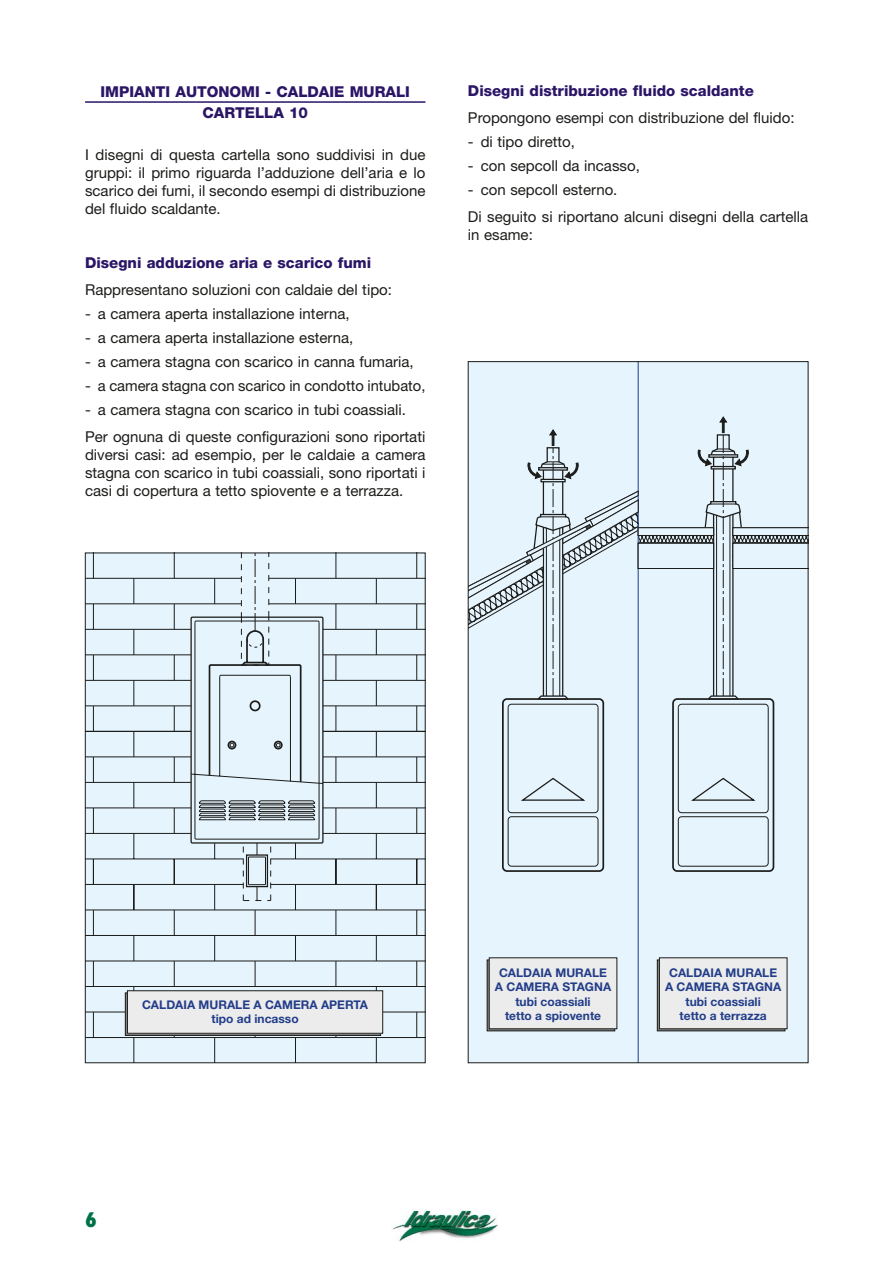
<style>
.page{position:relative;width:893px;height:1263px;background:#fff}
.page>*{position:absolute;margin:0;border:0;box-sizing:border-box;transform-origin:0 0}
.t1{font:800 condensed 19.5px "Futura";color:#007147}
.t2{font:15px/18px "Helvetica Neue";color:#1c1c1a;text-align:justify}
.t3{font:800 15px/21px "Helvetica Neue";color:#2a1566;text-align:center}
.t4{font:700 12px/14.4px "Helvetica Neue";color:#223d89;text-align:center}
</style>
<div class="page">
<img style="left:392px;top:1210px;width:106px;height:32px">
<hr style="left:85px;top:101px;width:340px;height:2px;background:#2a1566">
<div style="left:87px;top:555px;width:336px;height:506px;background:#e5f4fd"></div>
<hr style="left:85px;top:1037px;width:340px;height:1px;background:#1c1c1a">
<hr style="left:85px;top:1012px;width:340px;height:1px;background:#1c1c1a">
<hr style="left:85px;top:986px;width:340px;height:1px;background:#1c1c1a">
<hr style="left:85px;top:961px;width:340px;height:1px;background:#1c1c1a">
<hr style="left:85px;top:935px;width:340px;height:1px;background:#1c1c1a">
<hr style="left:85px;top:910px;width:340px;height:1px;background:#1c1c1a">
<hr style="left:85px;top:833px;width:340px;height:1px;background:#1c1c1a">
<hr style="left:85px;top:808px;width:340px;height:1px;background:#1c1c1a">
<hr style="left:85px;top:782px;width:340px;height:1px;background:#1c1c1a">
<hr style="left:85px;top:757px;width:340px;height:1px;background:#1c1c1a">
<hr style="left:85px;top:731px;width:340px;height:1px;background:#1c1c1a">
<hr style="left:85px;top:706px;width:340px;height:1px;background:#1c1c1a">
<hr style="left:85px;top:680px;width:340px;height:1px;background:#1c1c1a">
<hr style="left:85px;top:655px;width:340px;height:1px;background:#1c1c1a">
<hr style="left:85px;top:629px;width:340px;height:1px;background:#1c1c1a">
<hr style="left:85px;top:604px;width:340px;height:1px;background:#1c1c1a">
<hr style="left:85px;top:578px;width:340px;height:1px;background:#1c1c1a">
<hr style="left:271px;top:859px;width:154px;height:1px;background:#1c1c1a">
<hr style="left:85px;top:859px;width:158px;height:1px;background:#1c1c1a">
<hr style="left:85px;top:884px;width:158px;height:1px;background:#1c1c1a">
<hr style="left:271px;top:884px;width:154px;height:1px;background:#1c1c1a">
<svg style="left:93px;top:555px;width:1px;height:23px"></svg>
<svg style="left:174px;top:555px;width:1px;height:23px"></svg>
<svg style="left:335px;top:555px;width:1px;height:23px"></svg>
<svg style="left:416px;top:555px;width:1px;height:23px"></svg>
<svg style="left:134px;top:578px;width:1px;height:26px"></svg>
<svg style="left:376px;top:578px;width:1px;height:26px"></svg>
<svg style="left:93px;top:605px;width:1px;height:24px"></svg>
<svg style="left:174px;top:604px;width:1px;height:25px"></svg>
<svg style="left:335px;top:604px;width:1px;height:25px"></svg>
<svg style="left:416px;top:604px;width:1px;height:25px"></svg>
<svg style="left:134px;top:629px;width:1px;height:26px"></svg>
<svg style="left:376px;top:629px;width:1px;height:26px"></svg>
<svg style="left:93px;top:656px;width:1px;height:24px"></svg>
<svg style="left:174px;top:655px;width:1px;height:25px"></svg>
<svg style="left:335px;top:655px;width:1px;height:25px"></svg>
<svg style="left:416px;top:655px;width:1px;height:25px"></svg>
<svg style="left:134px;top:680px;width:1px;height:26px"></svg>
<svg style="left:376px;top:680px;width:1px;height:26px"></svg>
<svg style="left:93px;top:707px;width:1px;height:24px"></svg>
<svg style="left:174px;top:706px;width:1px;height:25px"></svg>
<svg style="left:335px;top:706px;width:1px;height:25px"></svg>
<svg style="left:416px;top:706px;width:1px;height:25px"></svg>
<svg style="left:134px;top:732px;width:1px;height:25px"></svg>
<svg style="left:376px;top:732px;width:1px;height:25px"></svg>
<svg style="left:93px;top:758px;width:1px;height:24px"></svg>
<svg style="left:174px;top:757px;width:1px;height:25px"></svg>
<svg style="left:335px;top:757px;width:1px;height:25px"></svg>
<svg style="left:416px;top:757px;width:1px;height:25px"></svg>
<svg style="left:134px;top:782px;width:1px;height:26px"></svg>
<svg style="left:376px;top:782px;width:1px;height:26px"></svg>
<svg style="left:93px;top:809px;width:1px;height:24px"></svg>
<svg style="left:174px;top:808px;width:1px;height:25px"></svg>
<svg style="left:335px;top:808px;width:1px;height:25px"></svg>
<svg style="left:416px;top:808px;width:1px;height:25px"></svg>
<svg style="left:134px;top:834px;width:1px;height:25px"></svg>
<svg style="left:376px;top:834px;width:1px;height:25px"></svg>
<svg style="left:93px;top:860px;width:1px;height:24px"></svg>
<svg style="left:174px;top:860px;width:1px;height:24px"></svg>
<svg style="left:335px;top:860px;width:1px;height:24px"></svg>
<svg style="left:416px;top:860px;width:1px;height:24px"></svg>
<svg style="left:134px;top:885px;width:1px;height:25px"></svg>
<svg style="left:376px;top:885px;width:1px;height:25px"></svg>
<svg style="left:93px;top:910px;width:1px;height:25px"></svg>
<svg style="left:174px;top:910px;width:1px;height:25px"></svg>
<svg style="left:335px;top:910px;width:1px;height:25px"></svg>
<svg style="left:416px;top:910px;width:1px;height:25px"></svg>
<svg style="left:134px;top:936px;width:1px;height:25px"></svg>
<svg style="left:376px;top:936px;width:1px;height:25px"></svg>
<svg style="left:93px;top:961px;width:1px;height:25px"></svg>
<svg style="left:174px;top:961px;width:1px;height:25px"></svg>
<svg style="left:335px;top:961px;width:1px;height:25px"></svg>
<svg style="left:416px;top:961px;width:1px;height:25px"></svg>
<svg style="left:93px;top:1012px;width:1px;height:25px"></svg>
<svg style="left:416px;top:1012px;width:1px;height:25px"></svg>
<svg style="left:134px;top:1038px;width:1px;height:23px"></svg>
<svg style="left:376px;top:1038px;width:1px;height:23px"></svg>
<svg style="left:214px;top:1038px;width:1px;height:23px"></svg>
<svg style="left:295px;top:1038px;width:1px;height:23px"></svg>
<svg style="left:191px;top:555px;width:132px;height:431px;background:#d2dfe7"></svg>
<div style="left:125px;top:992px;width:256px;height:44px;border:1px solid #1c1c1a"></div>
<div style="left:127px;top:991px;width:256px;height:42px;background:#ececec"></div>
<div style="left:127px;top:990px;width:256px;height:44px;border:1px solid #1c1c1a"></div>
<div style="left:470px;top:363px;width:336px;height:698px;background:#e5f4fd"></div>
<div style="left:470px;top:708px;width:298px;height:159px;background:#e5f4fd"></div>
<div style="left:502px;top:698px;width:102px;height:174px;border:2px solid #1c1c1a;border-radius:4px"></div>
<svg style="left:518px;top:777px;width:69px;height:24px;background:#cfdde5"></svg>
<div style="left:672px;top:698px;width:102px;height:174px;border:2px solid #1c1c1a;border-radius:4px"></div>
<svg style="left:689px;top:777px;width:68px;height:24px;background:#cfdce4"></svg>
<hr style="left:637px;top:362px;width:1px;height:701px;background:#223d89">
<div style="left:486px;top:960px;width:129px;height:71px;border:1px solid #1c1c1a"></div>
<div style="left:657px;top:960px;width:128px;height:71px;border:1px solid #1c1c1a"></div>
<div style="left:489px;top:958px;width:128px;height:71px;background:#ececec"></div>
<div style="left:489px;top:957px;width:128px;height:72px;border:1px solid #1c1c1a"></div>
<div style="left:659px;top:958px;width:128px;height:71px;background:#ececec"></div>
<div style="left:659px;top:957px;width:128px;height:72px;border:1px solid #1c1c1a"></div>
<svg style="left:470px;top:416px;width:336px;height:292px;background:#d3e1ea"></svg>
<div style="left:637px;top:543px;width:77px;height:26px;background:#e5f4fd;border:1px solid #1c1c1a"></div>
<p class="t3" style="left:100px;top:83px;width:311px">IMPIANTI AUTONOMI - CALDAIE MURALI<br>CARTELLA 10</p>
<p class="t2" style="left:85px;top:147px;width:342px">I disegni di questa cartella sono suddivisi in due gruppi: il primo riguarda l’adduzione dell’aria e lo scarico dei fumi, il secondo esempi di distribuzione del fluido scaldante.</p>
<p class="t3" style="left:85px;top:253px;width:287px">Disegni adduzione aria e scarico fumi</p>
<p class="t2" style="left:85px;top:282px;width:308px">Rappresentano soluzioni con caldaie del tipo:</p>
<p class="t2" style="left:85px;top:306px;width:266px">- a camera aperta installazione interna,</p>
<p class="t2" style="left:85px;top:330px;width:270px">- a camera aperta installazione esterna,</p>
<p class="t2" style="left:85px;top:354px;width:330px">- a camera stagna con scarico in canna fumaria,</p>
<p class="t2" style="left:85px;top:378px;width:342px">- a camera stagna con scarico in condotto intubato,</p>
<p class="t2" style="left:85px;top:397px;width:342px;line-height:27px">- a camera stagna con scarico in tubi coassiali.<br>Per ognuna di queste configurazioni sono riportati</p>
<p class="t2" style="left:85px;top:447px;width:342px">diversi casi: ad esempio, per le caldaie a camera stagna con scarico in tubi coassiali, sono riportati i casi di copertura a tetto spiovente e a terrazza.</p>
<p class="t3" style="left:468px;top:81px;width:287px">Disegni distribuzione fluido scaldante</p>
<p class="t2" style="left:468px;top:110px;width:328px">Propongono esempi con distribuzione del fluido:</p>
<p class="t2" style="left:468px;top:134px;width:108px">- di tipo diretto,</p>
<p class="t2" style="left:468px;top:158px;width:173px">- con sepcoll da incasso,</p>
<p class="t2" style="left:468px;top:177px;width:342px;line-height:27px">- con sepcoll esterno.<br>Di seguito si riportano alcuni disegni della cartella</p>
<p class="t2" style="left:468px;top:227px;width:66px">in esame:</p>
<p class="t4" style="left:142px;top:998px;width:227px">CALDAIA MURALE A CAMERA APERTA tipo ad incasso</p>
<h1 class="t1" style="left:85px;top:1212px;width:13px">6</h1>
<p class="t4" style="left:495px;top:967px;width:118px">CALDAIA MURALE<br>A CAMERA STAGNA tubi coassiali<br>tetto a spiovente</p>
<p class="t4" style="left:665px;top:967px;width:118px">CALDAIA MURALE<br>A CAMERA STAGNA tubi coassiali<br>tetto a terrazza</p>
</div>
